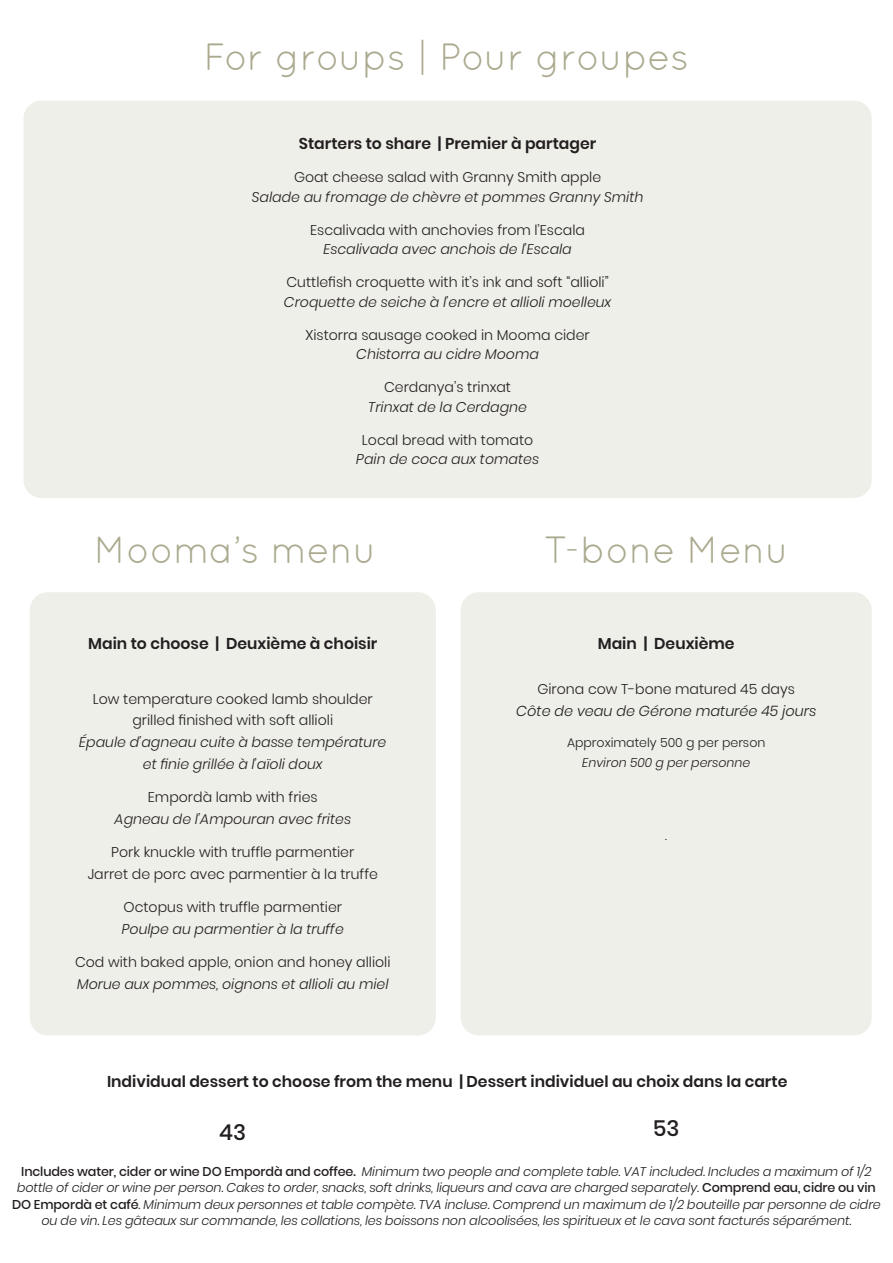
<style>
.page{position:relative;width:893px;height:1263px;background:#fff}
.page>*{position:absolute;margin:0;border:0;box-sizing:border-box;transform-origin:0 0}
.t1{font:37.95px "Quicksand";color:#abaa8f}
.t2{font:500 21.9px "Poppins";color:#231f20}
.t3{font:600 15.6px "Poppins";color:#231f20}
.t4{font:italic 300 14.4px "Poppins";color:#231f20}
.t5{font:300 14.1px "Poppins";color:#231f20}
.t6{font:italic 300 14.1px "Poppins";color:#231f20}
.t7{font:italic 300 12.75px/16.5px "Poppins";letter-spacing:-.01em;color:#231f20;text-align:center}
.t8{font:300 12.6px "Poppins";color:#231f20}
.t9{font:italic 300 12.6px "Poppins";color:#231f20}
.t10{font:italic 300 11.7px "Poppins";color:#231f20}
.s1{font-weight:500;font-style:normal}
</style>
<div class="page">
<div style="left:23px;top:100px;width:849px;height:398px;background:#efefe9;border-radius:18px"></div>
<div style="left:461px;top:592px;width:411px;height:443px;background:#efefe9;border-radius:18px"></div>
<div style="left:30px;top:592px;width:406px;height:443px;background:#efefe9;border-radius:18px"></div>
<p class="t1" style="left:204px;top:35px;width:487px">For groups | Pour groupes</p>
<p class="t3" style="left:299px;top:135px;width:299px">Starters to share | Premier à partager</p>
<p class="t5" style="left:294px;top:169px;width:309px">Goat cheese salad with Granny Smith apple</p>
<p class="t6" style="left:252px;top:189px;width:393px">Salade au fromage de chèvre et pommes Granny Smith</p>
<p class="t5" style="left:310px;top:222px;width:276px">Escalivada with anchovies from l’Escala</p>
<p class="t6" style="left:323px;top:241px;width:250px">Escalivada avec anchois de l’Escala</p>
<p class="t5" style="left:286px;top:274px;width:324px">Cuttlefish croquette with it’s ink and soft “allioli”</p>
<p class="t6" style="left:284px;top:294px;width:329px">Croquette de seiche à l’encre et allioli moelleux</p>
<p class="t5" style="left:305px;top:327px;width:286px">Xistorra sausage cooked in Mooma cider</p>
<p class="t6" style="left:356px;top:346px;width:184px">Chistorra au cidre Mooma</p>
<p class="t5" style="left:384px;top:379px;width:128px">Cerdanya’s trinxat</p>
<p class="t6" style="left:368px;top:399px;width:160px">Trinxat de la Cerdagne</p>
<p class="t5" style="left:362px;top:432px;width:173px">Local bread with tomato</p>
<p class="t6" style="left:356px;top:451px;width:184px">Pain de coca aux tomates</p>
<p class="t1" style="left:94px;top:528px;width:284px">Mooma’s menu</p>
<p class="t3" style="left:88px;top:634px;width:291px">Main to choose | Deuxième à choisir</p>
<p class="t5" style="left:93px;top:690px;width:281px">Low temperature cooked lamb shoulder</p>
<p class="t5" style="left:132px;top:712px;width:202px">grilled finished with soft allioli</p>
<p class="t6" style="left:79px;top:734px;width:309px">Épaule d’agneau cuite à basse température</p>
<p class="t6" style="left:143px;top:756px;width:181px">et finie grillée à l’aïoli doux</p>
<p class="t5" style="left:148px;top:789px;width:171px">Empordà lamb with fries</p>
<p class="t6" style="left:115px;top:811px;width:238px">Agneau de l’Ampouran avec frites</p>
<p class="t5" style="left:111px;top:844px;width:244px">Pork knuckle with truffle parmentier</p>
<p class="t5" style="left:88px;top:866px;width:292px">Jarret de porc avec parmentier à la truffe</p>
<p class="t5" style="left:124px;top:899px;width:220px">Octopus with truffle parmentier</p>
<p class="t6" style="left:122px;top:921px;width:224px">Poulpe au parmentier à la truffe</p>
<p class="t5" style="left:75px;top:954px;width:317px">Cod with baked apple, onion and honey allioli</p>
<p class="t6" style="left:77px;top:976px;width:313px">Morue aux pommes, oignons et allioli au miel</p>
<p class="t1" style="left:544px;top:528px;width:246px">T-bone Menu</p>
<p class="t3" style="left:598px;top:634px;width:138px">Main | Deuxième</p>
<p class="t5" style="left:537px;top:680px;width:259px">Girona cow T-bone matured 45 days</p>
<p class="t4" style="left:516px;top:702px;width:301px">Côte de veau de Gérone maturée 45 jours</p>
<p class="t8" style="left:567px;top:735px;width:200px">Approximately 500 g per person</p>
<p class="t9" style="left:582px;top:756px;width:170px">Environ 500 g per personne</p>
<p class="t10" style="left:665px;top:829px;width:3px">.</p>
<p class="t3" style="left:107px;top:1072px;width:682px">Individual dessert to choose from the menu | Dessert individuel au choix dans la carte</p>
<p class="t2" style="left:219px;top:1119px;width:28px">43</p>
<p class="t2" style="left:653px;top:1115px;width:28px">53</p>
<p class="t7" style="left:12px;top:1163px;width:870px"><span class="s1">Includes water, cider or wine DO Empordà and coffee.</span> Minimum two people and complete table. VAT included. Includes a maximum of 1/2 bottle of cider or wine per person. Cakes to order, snacks, soft drinks, liqueurs and cava are charged separately. <span class="s1">Comprend eau, cidre ou vin DO Empordà et café</span>. Minimum deux personnes et table compète. TVA incluse. Comprend un maximum de 1/2 bouteille par personne de cidre ou de vin. Les gâteaux sur commande, les collations, les boissons non alcoolisées, les spiritueux et le cava sont facturés séparément.</p>
</div>
